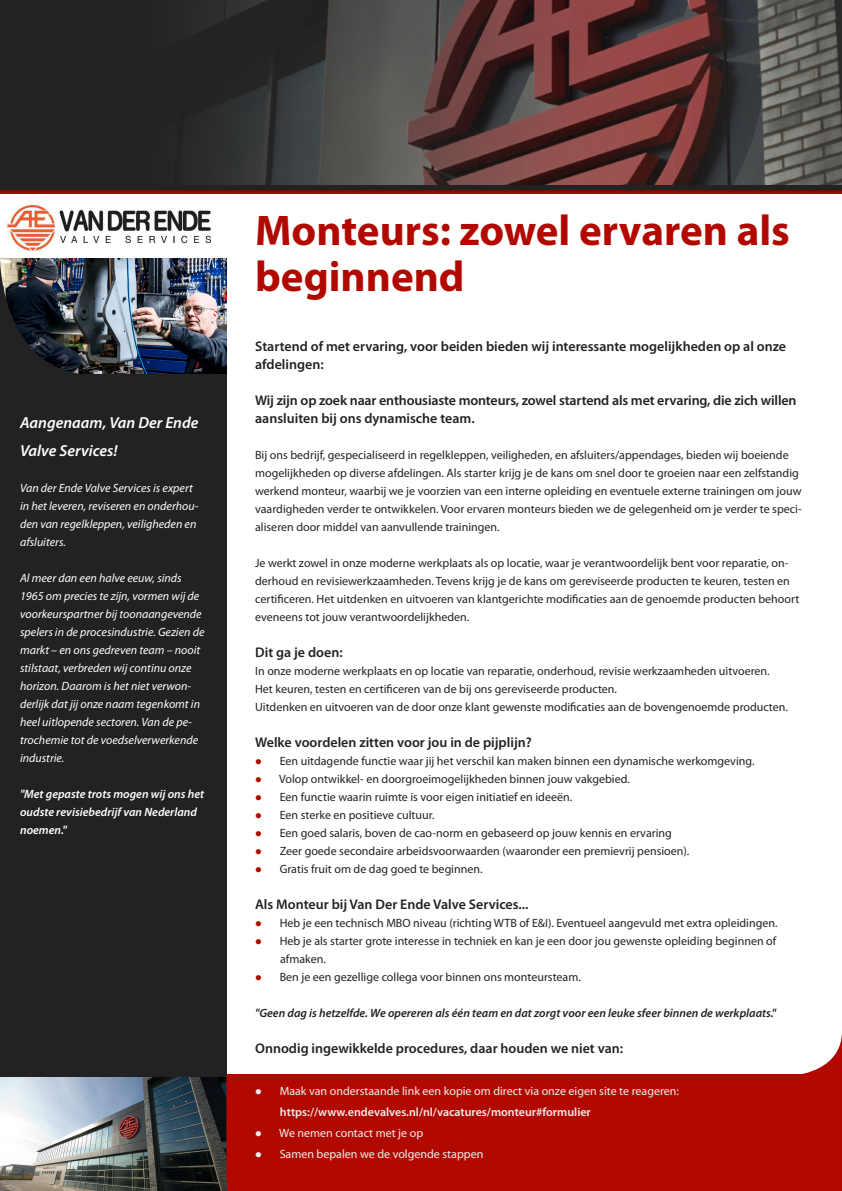
<style>
.page{position:relative;width:842px;height:1191px;background:#fff}
.page>*{position:absolute;margin:0;border:0;box-sizing:border-box;transform-origin:0 0}
.t1{font:700 43px/46px "Myriad Pro";color:#b10900}
.t2{font:italic 600 16px "Myriad Pro";color:#fff}
.t3{font:600 14px/18px "Myriad Pro";color:#222}
.t4{font:12px/18px "Myriad Pro";color:#222}
.t5{font:italic 12px/18px "Myriad Pro";color:#fff}
.t6{font:12px "Myriad Pro";color:#eee}
.t7{font:italic 600 12px "Myriad Pro";color:#222}
.t8{font:italic 600 12px/18px "Myriad Pro";color:#fff}
.t9{font:600 12px "Myriad Pro";color:#eee}
.s1{color:#b10900}
</style>
<div class="page">
<img style="left:81px;top:259px;width:145px;height:115px">
<div style="left:0;top:1074px;width:842px;height:117px;background:#b10900"></div>
<div style="left:0;top:184px;width:842px;height:11px;background:#231f20;opacity:.75"></div>
<div style="left:0;top:374px;width:227px;height:722px;background:#222"></div>
<img style="left:0;top:1077px;width:227px;height:114px">
<div style="left:0;top:0;width:842px;height:189px;background:#222"></div>
<img style="left:205px;top:0;width:637px;height:184px">
<img style="left:7px;top:202px;width:205px;height:50px">
<svg style="left:226px;top:1033px;width:616px;height:149px"></svg>
<img style="left:0;top:258px;width:81px;height:116px">
<p class="t2" style="left:20px;top:412px;width:180px">Aangenaam, Van Der Ende</p>
<p class="t2" style="left:20px;top:440px;width:99px">Valve Services!</p>
<p class="t5" style="left:20px;top:478px;width:180px">Van der Ende Valve Services is expert in het leveren, reviseren en onderhou&shy;den van regelkleppen, veiligheden en afsluiters.</p>
<p class="t5" style="left:20px;top:568px;width:186px">Al meer dan een halve eeuw, sinds 1965 om precies te zijn, vormen wij de voorkeurspartner bij toonaangevende spelers in de procesindustrie. Gezien de markt – en ons gedreven team – nooit stilstaat, verbreden wij continu onze horizon. Daarom is het niet verwon&shy;derlijk dat jij onze naam tegenkomt in heel uitlopende sectoren. Van de pe&shy;trochemie tot de voedselverwerkende industrie.</p>
<p class="t8" style="left:20px;top:784px;width:186px">"Met gepaste trots mogen wij ons het oudste revisiebedrijf van Nederland noemen."</p>
<p class="t1" style="left:255px;top:206px;width:536px">Monteurs: zowel ervaren als beginnend</p>
<p class="t3" style="left:255px;top:337px;width:532px">Startend of met ervaring, voor beiden bieden wij interessante mogelijkheden op al onze afdelingen:</p>
<p class="t3" style="left:255px;top:391px;width:543px">Wij zijn op zoek naar enthousiaste monteurs, zowel startend als met ervaring, die zich willen aansluiten bij ons dynamische team.</p>
<p class="t4" style="left:255px;top:446px;width:548px">Bij ons bedrijf, gespecialiseerd in regelkleppen, veiligheden, en afsluiters/appendages, bieden wij boeiende mogelijkheden op diverse afdelingen. Als starter krijg je de kans om snel door te groeien naar een zelfstandig werkend monteur, waarbij we je voorzien van een interne opleiding en eventuele externe trainingen om jouw vaardigheden verder te ontwikkelen. Voor ervaren monteurs bieden we de gelegenheid om je verder te speci&shy;aliseren door middel van aanvullende trainingen.</p>
<p class="t4" style="left:255px;top:554px;width:546px">Je werkt zowel in onze moderne werkplaats als op locatie, waar je verantwoordelijk bent voor reparatie, on&shy;derhoud en revisiewerkzaamheden. Tevens krijg je de kans om gereviseerde producten te keuren, testen en certificeren. Het uitdenken en uitvoeren van klantgerichte modificaties aan de genoemde producten behoort eveneens tot jouw verantwoordelijkheden.</p>
<p class="t3" style="left:255px;top:643px;width:89px">Dit ga je doen:</p>
<p class="t4" style="left:255px;top:662px;width:516px">In onze moderne werkplaats en op locatie van reparatie, onderhoud, revisie werkzaamheden uitvoeren.</p>
<p class="t4" style="left:255px;top:680px;width:363px">Het keuren, testen en certificeren van de bij ons gereviseerde producten.</p>
<p class="t4" style="left:255px;top:698px;width:534px">Uitdenken en uitvoeren van de door onze klant gewenste modificaties aan de bovengenoemde producten.</p>
<p class="t3" style="left:255px;top:733px;width:278px">Welke voordelen zitten voor jou in de pijplijn?</p>
<p class="t4" style="left:255px;top:752px;width:501px"><span class="s1">●</span> Een uitdagende functie waar jij het verschil kan maken binnen een dynamische werkomgeving.</p>
<p class="t4" style="left:255px;top:770px;width:376px"><span class="s1">●</span> Volop ontwikkel- en doorgroeimogelijkheden binnen jouw vakgebied.</p>
<p class="t4" style="left:255px;top:788px;width:319px"><span class="s1">●</span> Een functie waarin ruimte is voor eigen initiatief en ideeën.</p>
<p class="t4" style="left:255px;top:806px;width:181px"><span class="s1">●</span> Een sterke en positieve cultuur.</p>
<p class="t4" style="left:255px;top:824px;width:418px"><span class="s1">●</span> Een goed salaris, boven de cao-norm en gebaseerd op jouw kennis en ervaring</p>
<p class="t4" style="left:255px;top:842px;width:436px"><span class="s1">●</span> Zeer goede secondaire arbeidsvoorwaarden (waaronder een premievrij pensioen).</p>
<p class="t4" style="left:255px;top:860px;width:229px"><span class="s1">●</span> Gratis fruit om de dag goed te beginnen.</p>
<p class="t3" style="left:255px;top:895px;width:275px">Als Monteur bij Van Der Ende Valve Services...</p>
<p class="t4" style="left:255px;top:914px;width:524px"><span class="s1">●</span> Heb je een technisch MBO niveau (richting WTB of E&amp;I). Eventueel aangevuld met extra opleidingen.</p>
<p class="t4" style="left:280px;top:932px;width:498px;text-indent:-25px"><span class="s1">●</span> Heb je als starter grote interesse in techniek en kan je een door jou gewenste opleiding beginnen of afmaken.</p>
<p class="t4" style="left:255px;top:968px;width:327px"><span class="s1">●</span> Ben je een gezellige collega voor binnen ons monteursteam.</p>
<p class="t7" style="left:255px;top:1005px;width:522px">"Geen dag is hetzelfde. We opereren als één team en dat zorgt voor een leuke sfeer binnen de werkplaats."</p>
<p class="t3" style="left:255px;top:1039px;width:370px">Onnodig ingewikkelde procedures, daar houden we niet van:</p>
<p class="t6" style="left:255px;top:1083px;width:425px">● Maak van onderstaande link een kopie om direct via onze eigen site te reageren:</p>
<p class="t9" style="left:280px;top:1104px;width:312px">https://www.endevalves.nl/nl/vacatures/monteur#formulier</p>
<p class="t6" style="left:255px;top:1125px;width:170px">● We nemen contact met je op</p>
<p class="t6" style="left:255px;top:1146px;width:230px">● Samen bepalen we de volgende stappen</p>
</div>
